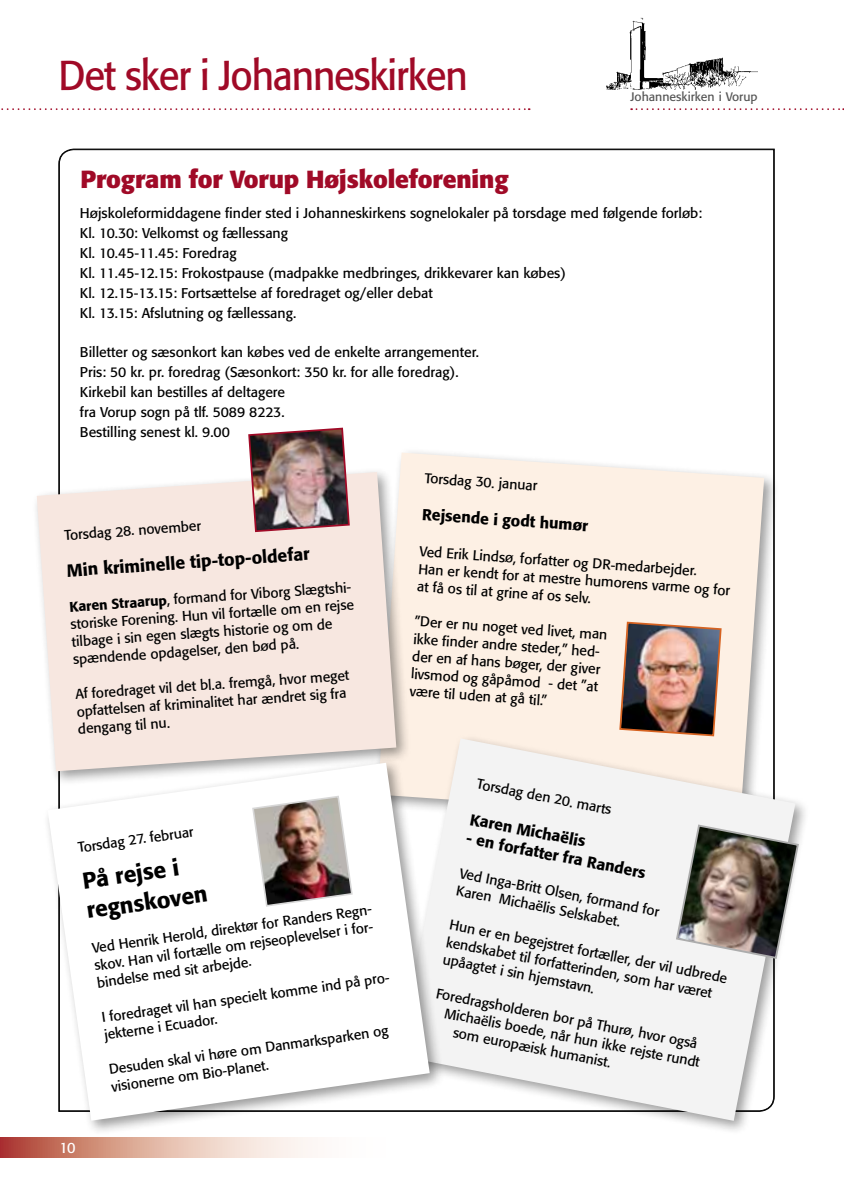
<style>
.page{position:relative;width:844px;height:1191px;background:#fff}
.page>*{position:absolute;margin:0;border:0;box-sizing:border-box;transform-origin:0 0}
.t1{font:41.3px "Formata";letter-spacing:-.03em;color:#a00a27;scale:.93 1}
.t2{font:700 24.5px "Formata";letter-spacing:-.005em;color:#a00a27}
.t3{font:500 22.75px/29.8px "Formata";color:#000}
.t4{font:500 17.5px "Formata";color:#000}
.t5{font:500 15.75px "Formata";color:#000}
.t6{font:14.88px "Formata";color:#fff}
.t7{font:14px/17.5px "Formata";color:#000}
.t8{font:12.25px "Formata";color:#555}
.s1{font-weight:500}
</style>
<div class="page">
<svg style="left:0;top:1137px;width:313px;height:20px;background:#ddad9f"></svg>
<img style="left:606px;top:18px;width:151px;height:71px">
<svg style="left:631px;top:108px;width:212px;height:2px"></svg>
<svg style="left:1px;top:108px;width:528px;height:2px"></svg>
<div style="left:372px;top:447px;width:407px;height:388px;background:#000;opacity:.4"></div>
<svg style="left:377px;top:452px;width:387px;height:281px;background:#fbefe4"></svg>
<div style="left:31px;top:466px;width:380px;height:320px;background:#000;opacity:.4"></div>
<svg style="left:37px;top:472px;width:359px;height:299px;background:#f5e7e0"></svg>
<div style="left:394px;top:733px;width:415px;height:402px;background:#000;opacity:.4"></div>
<svg style="left:399px;top:738px;width:396px;height:382px;fill:#f3f3f3"></svg>
<div style="left:43px;top:757px;width:401px;height:378px;background:#000;opacity:.4"></div>
<svg style="left:48px;top:762px;width:381px;height:358px"></svg>
<img style="left:247px;top:427px;width:103px;height:106px">
<img style="left:251px;top:794px;width:102px;height:113px">
<img style="left:618px;top:621px;width:104px;height:116px">
<img style="left:674px;top:823px;width:125px;height:137px">
<h1 class="t1" style="left:59px;top:50px;width:441px">Det sker i Johanneskirken</h1>
<p class="t8" style="left:630px;top:89px;width:129px">Johanneskirken i Vorup</p>
<h2 class="t2" style="left:80px;top:164px;width:429px">Program for Vorup Højskoleforening</h2>
<p class="t7" style="left:80px;top:203px;width:623px;line-height:19.8px">Højskoleformiddagene finder sted i Johanneskirkens sognelokaler på torsdage med følgende forløb:<br>Kl. 10.30: Velkomst og fællessang<br>Kl. 10.45-11.45: Foredrag<br>Kl. 11.45-12.15: Frokostpause (madpakke medbringes, drikkevarer kan købes)<br>Kl. 12.15-13.15: Fortsættelse af foredraget og/eller debat<br>Kl. 13.15: Afslutning og fællessang.</p>
<p class="t7" style="left:80px;top:342px;width:400px;line-height:19.8px">Billetter og sæsonkort kan købes ved de enkelte arrangementer.<br>Pris: 50 kr. pr. foredrag (Sæsonkort: 350 kr. for alle foredrag).<br>Kirkebil kan bestilles af deltagere<br>fra Vorup sogn på tlf. 5089 8223.<br>Bestilling senest kl. 9.00</p>
<p class="t7" style="left:425px;top:469px;width:114px;rotate:4deg">Torsdag 30. januar</p>
<p class="t5" style="left:423px;top:504px;width:168px;rotate:4deg">Rejsende i godt humør</p>
<p class="t7" style="left:420px;top:542px;width:314px;rotate:4deg">Ved Erik Lindsø, forfatter og DR-medarbejder.<br>Han er kendt for at mestre humorens varme og for at få os til at grine af os selv.</p>
<p class="t7" style="left:415px;top:612px;width:195px;rotate:4deg">”Der er nu noget ved livet, man ikke fi nder andre steder,” hed&shy;der en af hans bøger, der giver livsmod og gåpåmod - det ”at være til uden at gå til.”</p>
<p class="t7" style="left:64px;top:526px;width:138px;rotate:-4deg">Torsdag 28. november</p>
<p class="t4" style="left:66px;top:560px;width:245px;rotate:-4deg">Min kriminelle tip-top-oldefar</p>
<p class="t7" style="left:69px;top:598px;width:286px;rotate:-4deg"><span class="s1">Karen Straarup</span>, formand for Viborg Slægtshi&shy;storiske Forening. Hun vil fortælle om en rejse tilbage i sin egen slægts historie og om de spændende opdagelser, den bød på.</p>
<p class="t7" style="left:75px;top:685px;width:276px;rotate:-4deg">Af foredraget vil det bl.a. fremgå, hvor meget opfattelsen af kriminalitet har ændret sig fra dengang til nu.</p>
<p class="t7" style="left:77px;top:839px;width:118px;rotate:-8deg">Torsdag 27. februar</p>
<h3 class="t3" style="left:81px;top:866px;width:123px;rotate:-8deg">På rejse i regnskoven</h3>
<p class="t7" style="left:91px;top:939px;width:286px;text-align:justify;rotate:-8deg">Ved Henrik Herold, direktør for Randers Regn&shy;skov. Han vil fortælle om rejseoplevelser i for&shy;bindelse med sit arbejde.</p>
<p class="t7" style="left:101px;top:1008px;width:294px;rotate:-8deg">I foredraget vil han specielt komme ind på pro&shy;jekterne i Ecuador.</p>
<p class="t7" style="left:108px;top:1060px;width:283px;rotate:-8deg">Desuden skal vi høre om Danmarksparken og visionerne om Bio-Planet.</p>
<p class="t6" style="left:60px;top:1138px;width:18px">10</p>
<p class="t7" style="left:478px;top:775px;width:138px;rotate:11deg">Torsdag den 20. marts</p>
<p class="t5" style="left:472px;top:809px;width:119px;rotate:11deg">Karen Michaëlis</p>
<p class="t5" style="left:468px;top:828px;width:184px;rotate:11deg">- en forfatter fra Randers</p>
<p class="t7" style="left:461px;top:864px;width:205px;rotate:11deg">Ved Inga-Britt Olsen, formand for<br>Karen Michaëlis Selskabet.</p>
<p class="t7" style="left:451px;top:916px;width:284px;rotate:11deg">Hun er en begejstret fortæller, der vil udbrede kendskabet til forfatterinden, som har været upåagtet i sin hjemstavn.</p>
<p class="t7" style="left:438px;top:984px;width:267px;rotate:11deg">Foredragsholderen bor på Thurø, hvor også</p>
<p class="t7" style="left:446px;top:1004px;width:261px;rotate:11deg">Michaëlis boede, når hun ikke rejste rundt</p>
<p class="t7" style="left:455px;top:1023px;width:162px;rotate:11deg">som europæisk humanist.</p>
</div>
